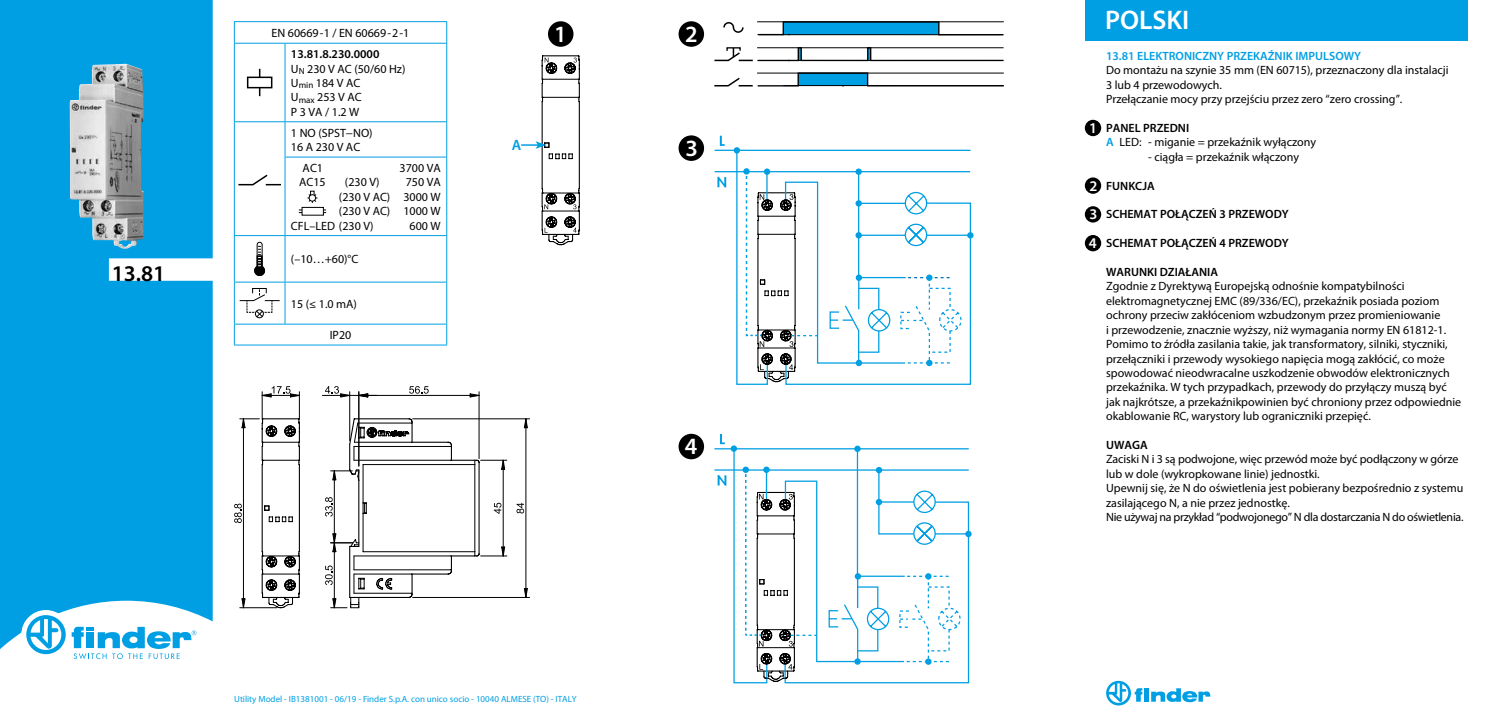
<style>
.page{position:relative;width:1489px;height:723px;background:#fff}
.page>*{position:absolute;margin:0;border:0;box-sizing:border-box;transform-origin:0 0}
.t1{font:600 27px "Myriad Pro";color:#fff}
.t2{font:600 23.4px "Myriad Pro";color:#fff}
.t3{font:600 22.5px "Myriad Pro";color:#000}
.t4{font:600 15px "Myriad Pro";color:#009fe3}
.t5{font:600 14.85px/28.8px "Myriad Pro";color:#fff;text-align:justify}
.t6{font:12px/14.4px "Myriad Pro";color:#000}
.t7{font:600 12px "Myriad Pro";color:#000}
.t8{font:600 12px "Myriad Pro";color:#009fe3}
.t9{font:9px "Myriad Pro";color:#009fe3}
.s1{font-weight:600}
.s2{font-weight:600;color:#009fe3}
</style>
<div class="page">
<div style="left:0;top:0;width:213px;height:649px;background:#009fe3"></div>
<div style="left:21px;top:610px;width:49px;height:49px;background:#fff;border-radius:50%"></div>
<svg style="left:26px;top:615px;width:40px;height:39px"></svg>
<svg style="left:72px;top:627px;width:124px;height:32px"></svg>
<img style="left:69px;top:64px;width:75px;height:185px">
<hr style="left:412px;top:418px;width:117px;height:1px;background:#000">
<hr style="left:412px;top:597px;width:117px;height:1px;background:#000">
<svg style="left:516px;top:503px;width:8px;height:10px"></svg>
<svg style="left:524px;top:419px;width:3px;height:9px"></svg>
<svg style="left:524px;top:588px;width:3px;height:9px"></svg>
<hr style="left:525px;top:419px;width:1px;height:178px;background:#000">
<svg style="left:325px;top:417px;width:182px;height:191px"></svg>
<hr style="left:334px;top:543px;width:1px;height:65px;background:#000">
<svg style="left:234px;top:386px;width:66px;height:222px"></svg>
<hr style="left:243px;top:419px;width:1px;height:189px;background:#000">
<hr style="left:349px;top:392px;width:1px;height:49px;background:#000">
<svg style="left:325px;top:386px;width:25px;height:11px"></svg>
<hr style="left:322px;top:395px;width:55px;height:1px;background:#000">
<hr style="left:358px;top:392px;width:1px;height:74px;background:#000">
<hr style="left:479px;top:392px;width:1px;height:67px;background:#000">
<svg style="left:409px;top:386px;width:19px;height:8px"></svg>
<svg style="left:358px;top:394px;width:10px;height:3px"></svg>
<svg style="left:470px;top:394px;width:9px;height:3px"></svg>
<hr style="left:359px;top:395px;width:120px;height:1px;background:#000">
<svg style="left:521px;top:55px;width:59px;height:190px"></svg>
<svg style="left:714px;top:21px;width:289px;height:65px"></svg>
<hr style="left:759px;top:34px;width:243px;height:1px;background:#000">
<hr style="left:783px;top:85px;width:220px;height:1px;background:#000">
<hr style="left:757px;top:22px;width:246px;height:1px;background:#000">
<svg style="left:733px;top:147px;width:7px;height:7px"></svg>
<hr style="left:714px;top:150px;width:256px;height:1px;background:#009fe3">
<hr style="left:714px;top:171px;width:256px;height:1px;background:#009fe3">
<svg style="left:735px;top:149px;width:236px;height:236px"></svg>
<svg style="left:828px;top:170px;width:145px;height:196px"></svg>
<svg style="left:743px;top:168px;width:6px;height:7px"></svg>
<svg style="left:745px;top:171px;width:72px;height:212px"></svg>
<svg style="left:719px;top:136px;width:5px;height:10px"></svg>
<svg style="left:717px;top:177px;width:9px;height:10px"></svg>
<hr style="left:714px;top:448px;width:254px;height:1px;background:#009fe3">
<hr style="left:714px;top:469px;width:254px;height:2px;background:#009fe3">
<svg style="left:732px;top:446px;width:239px;height:237px"></svg>
<svg style="left:720px;top:434px;width:4px;height:10px"></svg>
<svg style="left:717px;top:475px;width:9px;height:11px"></svg>
<hr style="left:234px;top:21px;width:51px;height:1px;background:#009fe3">
<svg style="left:234px;top:22px;width:1px;height:21px"></svg>
<hr style="left:285px;top:21px;width:162px;height:1px;background:#009fe3">
<svg style="left:446px;top:22px;width:1px;height:21px"></svg>
<hr style="left:234px;top:43px;width:51px;height:1px;background:#009fe3">
<hr style="left:234px;top:44px;width:1px;height:77px;background:#009fe3">
<hr style="left:285px;top:43px;width:162px;height:1px;background:#009fe3">
<hr style="left:284px;top:44px;width:1px;height:77px;background:#009fe3">
<hr style="left:446px;top:44px;width:1px;height:77px;background:#009fe3">
<hr style="left:234px;top:121px;width:51px;height:1px;background:#009fe3">
<hr style="left:234px;top:122px;width:1px;height:35px;background:#009fe3">
<hr style="left:285px;top:121px;width:162px;height:1px;background:#009fe3">
<hr style="left:284px;top:122px;width:1px;height:35px;background:#009fe3">
<hr style="left:446px;top:122px;width:1px;height:35px;background:#009fe3">
<hr style="left:234px;top:157px;width:1px;height:78px;background:#009fe3">
<hr style="left:284px;top:157px;width:163px;height:1px;background:#009fe3">
<hr style="left:284px;top:157px;width:1px;height:78px;background:#009fe3">
<hr style="left:446px;top:157px;width:1px;height:78px;background:#009fe3">
<hr style="left:234px;top:235px;width:51px;height:1px;background:#009fe3">
<hr style="left:234px;top:236px;width:1px;height:46px;background:#009fe3">
<hr style="left:285px;top:235px;width:162px;height:1px;background:#009fe3">
<hr style="left:284px;top:236px;width:1px;height:46px;background:#009fe3">
<hr style="left:446px;top:236px;width:1px;height:46px;background:#009fe3">
<hr style="left:234px;top:282px;width:51px;height:1px;background:#009fe3">
<hr style="left:234px;top:282px;width:1px;height:42px;background:#009fe3">
<hr style="left:285px;top:282px;width:162px;height:1px;background:#009fe3">
<hr style="left:284px;top:282px;width:1px;height:42px;background:#009fe3">
<hr style="left:446px;top:282px;width:1px;height:42px;background:#009fe3">
<hr style="left:234px;top:324px;width:51px;height:1px;background:#009fe3">
<svg style="left:234px;top:324px;width:1px;height:21px"></svg>
<hr style="left:285px;top:324px;width:162px;height:1px;background:#009fe3">
<svg style="left:446px;top:324px;width:1px;height:21px"></svg>
<hr style="left:234px;top:345px;width:51px;height:1px;background:#009fe3">
<hr style="left:285px;top:345px;width:162px;height:1px;background:#009fe3">
<svg style="left:259px;top:69px;width:1px;height:27px"></svg>
<div style="left:248px;top:77px;width:24px;height:11px;background:#fff"></div>
<div style="left:247px;top:77px;width:25px;height:11px;border:2px solid #000"></div>
<svg style="left:238px;top:174px;width:43px;height:12px"></svg>
<svg style="left:254px;top:242px;width:11px;height:34px"></svg>
<div style="left:252px;top:288px;width:15px;height:6px;border:1px solid #000"></div>
<svg style="left:239px;top:289px;width:41px;height:29px"></svg>
<svg style="left:307px;top:191px;width:10px;height:12px"></svg>
<div style="left:309px;top:194px;width:7px;height:7px;border:1px solid #000;border-radius:50%"></div>
<svg style="left:299px;top:209px;width:27px;height:4px"></svg>
<div style="left:302px;top:207px;width:22px;height:9px;background:#fff;border:1px solid #000"></div>
<div style="left:548px;top:21px;width:25px;height:26px;background:#000;border-radius:50%"></div>
<div style="left:678px;top:21px;width:26px;height:26px;background:#000;border-radius:50%"></div>
<div style="left:678px;top:135px;width:26px;height:26px;background:#000;border-radius:50%"></div>
<div style="left:678px;top:434px;width:26px;height:25px;background:#000;border-radius:50%"></div>
<svg style="left:1106px;top:681px;width:104px;height:24px"></svg>
<div style="left:1084px;top:120px;width:17px;height:16px;background:#000;border-radius:50%"></div>
<div style="left:1084px;top:177px;width:17px;height:17px;background:#000;border-radius:50%"></div>
<div style="left:1084px;top:206px;width:17px;height:17px;background:#000;border-radius:50%"></div>
<div style="left:1084px;top:235px;width:17px;height:16px;background:#000;border-radius:50%"></div>
<div style="left:1084px;top:0;width:383px;height:40px;background:#009fe3"></div>
<h3 class="t3" style="left:112px;top:259px;width:55px">13.81</h3>
<p class="t6" style="left:271px;top:26px;width:139px">EN 60669-1 / EN 60669-2-1</p>
<p class="t6" style="left:291px;top:47px;width:116px"><span class="s1">13.81.8.230.0000<br></span>U<sub>N</sub> 230 V AC (50/60 Hz)<br>U<sub>min</sub> 184 V AC<br>U<sub>max</sub> 253 V AC<br>P 3 VA / 1.2 W</p>
<p class="t6" style="left:291px;top:125px;width:83px">1 NO (SPST−NO)<br>16 A 230 V AC</p>
<p class="t6" style="left:303px;top:161px;width:22px">AC1</p>
<p class="t6" style="left:399px;top:161px;width:43px">3700 VA</p>
<p class="t6" style="left:299px;top:175px;width:28px">AC15</p>
<p class="t6" style="left:345px;top:175px;width:36px">(230 V)</p>
<p class="t6" style="left:405px;top:175px;width:37px">750 VA</p>
<p class="t6" style="left:339px;top:189px;width:103px">(230 V AC) 3000 W</p>
<p class="t6" style="left:339px;top:204px;width:103px">(230 V AC) 1000 W</p>
<p class="t6" style="left:291px;top:218px;width:84px">CFL–LED (230 V)</p>
<p class="t6" style="left:409px;top:218px;width:33px">600 W</p>
<p class="t6" style="left:291px;top:252px;width:69px">(–10…+60)°C</p>
<p class="t6" style="left:291px;top:296px;width:68px">15 (≤ 1.0 mA)</p>
<p class="t6" style="left:330px;top:328px;width:23px">IP20</p>
<h2 class="t2" style="left:554px;top:19px;width:14px">1</h2>
<h2 class="t2" style="left:685px;top:19px;width:14px">2</h2>
<p class="t4" style="left:512px;top:135px;width:11px">A</p>
<h2 class="t2" style="left:685px;top:133px;width:14px">3</h2>
<h2 class="t2" style="left:684px;top:431px;width:14px">4</h2>
<p class="t9" style="left:234px;top:693px;width:344px">Utility Model - IB1381001 - 06/19 - Finder S.p.A. con unico socio - 10040 ALMESE (TO) - ITALY</p>
<p class="t5" style="left:1088px;top:113px;width:9px">1</p>
<p class="t5" style="left:1088px;top:171px;width:10px">2<br>3<br>4</p>
<h1 class="t1" style="left:1104px;top:3px;width:86px">POLSKI</h1>
<p class="t8" style="left:1106px;top:48px;width:256px">13.81 ELEKTRONICZNY PRZEKAŹNIK IMPULSOWY</p>
<p class="t6" style="left:1106px;top:63px;width:344px">Do montażu na szynie 35 mm (EN 60715), przeznaczony dla instalacji<br>3 lub 4 przewodowych.<br>Przełączanie mocy przy przejściu przez zero “zero crossing”.</p>
<p class="t6" style="left:1106px;top:121px;width:211px"><span class="s1">PANEL PRZEDNI<br></span><span class="s2">A</span> LED: - miganie = przekaźnik wyłączony</p>
<p class="t6" style="left:1148px;top:149px;width:152px">- ciągła = przekaźnik włączony</p>
<p class="t7" style="left:1106px;top:178px;width:50px">FUNKCJA</p>
<p class="t7" style="left:1106px;top:207px;width:184px">SCHEMAT POŁĄCZEŃ 3 PRZEWODY</p>
<p class="t7" style="left:1106px;top:236px;width:184px">SCHEMAT POŁĄCZEŃ 4 PRZEWODY</p>
<p class="t7" style="left:1106px;top:264px;width:113px">WARUNKI DZIAŁANIA</p>
<p class="t6" style="left:1106px;top:279px;width:356px">Zgodnie z Dyrektywą Europejską odnośnie kompatybilności elektromagnetycznej EMC (89/336/EC), przekaźnik posiada poziom ochrony przeciw zakłóceniom wzbudzonym przez promieniowanie<br>i przewodzenie, znacznie wyższy, niż wymagania normy EN 61812-1.<br>Pomimo to źródła zasilania takie, jak transformatory, silniki, styczniki, przełączniki i przewody wysokiego napięcia mogą zakłócić, co może spowodować nieodwracalne uszkodzenie obwodów elektronicznych przekaźnika. W tych przypadkach, przewody do przyłączy muszą być jak najkrótsze, a przekaźnikpowinien być chroniony przez odpowiednie okablowanie RC, warystory lub ograniczniki przepięć.</p>
<p class="t7" style="left:1106px;top:437px;width:43px">UWAGA</p>
<p class="t6" style="left:1106px;top:452px;width:359px">Zaciski N i 3 są podwojone, więc przewód może być podłączony w górze lub w dole (wykropkowane linie) jednostki.<br>Upewnij się, że N do oświetlenia jest pobierany bezpośrednio z systemu zasilającego N, a nie przez jednostkę.<br>Nie używaj na przykład “podwojonego” N dla dostarczania N do oświetlenia.</p>
</div>
